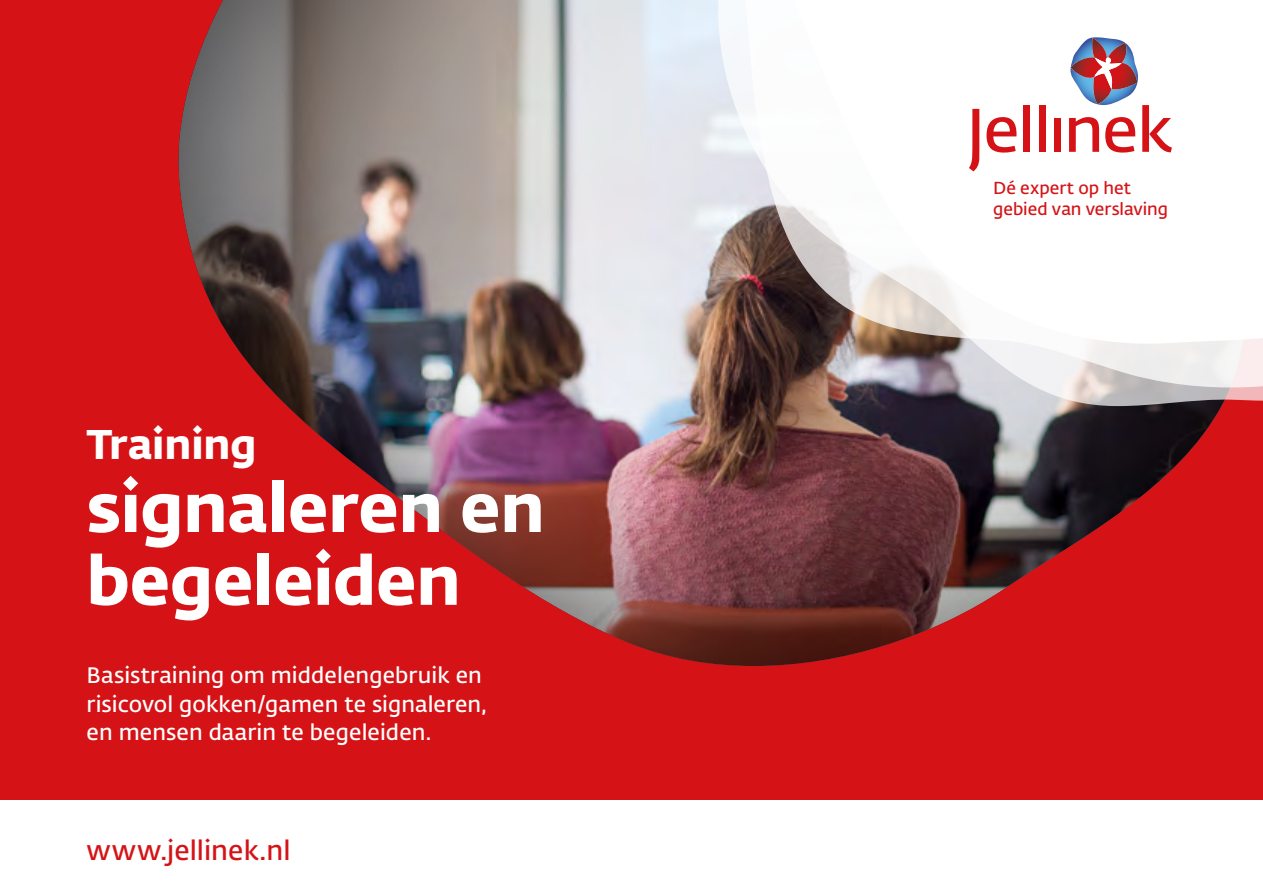
<style>
.page{position:relative;width:1263px;height:893px;background:#fff}
.page>*{position:absolute;margin:0;border:0;box-sizing:border-box;transform-origin:0 0}
.t1{font:700 67.95px/72.9px "Fedra Sans Std";letter-spacing:-.005em;color:#fff}
.t2{font:700 40.95px "Fedra Sans Std";color:#fff}
.t3{font:600 27.3px "Fedra Sans Std";letter-spacing:.005em;color:#d51317}
.t4{font:600 22.05px/28.3px "Fedra Sans Std";letter-spacing:.005em;color:#fff}
.t5{font:600 17.25px/20.5px "Fedra Sans Std";color:#d51317}
</style>
<div class="page">
<img style="left:0;top:0;width:1263px;height:800px">
<img style="left:718px;top:0;width:545px;height:406px">
<img style="left:720px;top:0;width:543px;height:387px">
<svg style="left:759px;top:0;width:504px;height:349px"></svg>
<svg style="left:986px;top:117px;width:30px;height:36px"></svg>
<div style="left:1023px;top:105px;width:7px;height:47px;background:#d51317"></div>
<div style="left:1039px;top:105px;width:6px;height:47px;background:#d51317"></div>
<div style="left:1054px;top:118px;width:7px;height:34px;background:#d51317"></div>
<svg style="left:969px;top:109px;width:10px;height:62px"></svg>
<svg style="left:1069px;top:37px;width:103px;height:116px"></svg>
<img style="left:1094px;top:57px;width:28px;height:32px">
<h2 class="t2" style="left:87px;top:418px;width:172px">Training</h2>
<h1 class="t1" style="left:87px;top:471px;width:460px">signaleren en begeleiden</h1>
<p class="t4" style="left:87px;top:662px;width:402px">Basistraining om middelengebruik en risicovol gokken/gamen te signaleren, en mensen daarin te begeleiden.</p>
<p class="t3" style="left:87px;top:834px;width:206px">www.jellinek.nl</p>
<p class="t5" style="left:993px;top:178px;width:176px">Dé expert op het gebied van verslaving</p>
</div>
